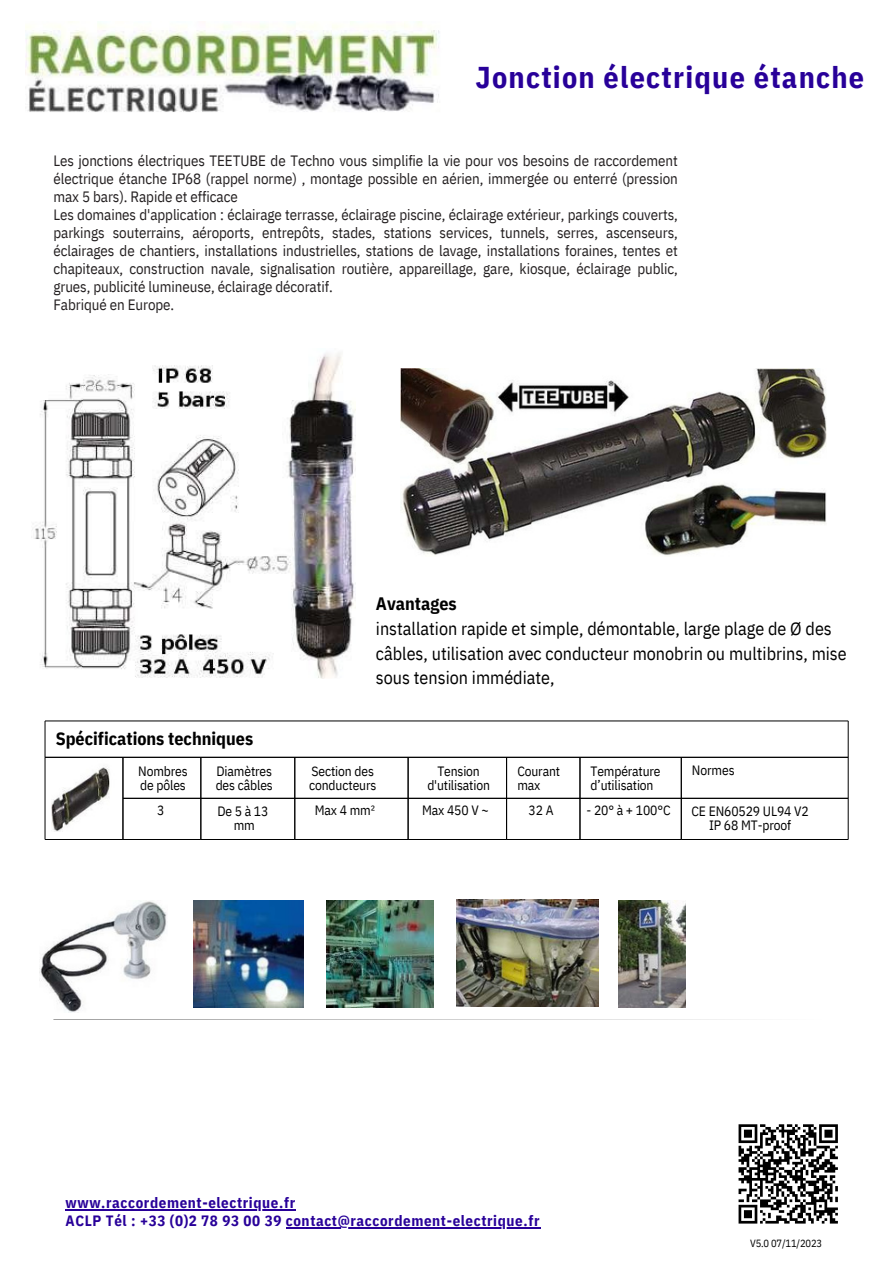
<style>
.page{position:relative;width:894px;height:1264px;background:#fff}
.page>*{position:absolute;margin:0;border:0;box-sizing:border-box;transform-origin:0 0}
.t1{font:700 30px "IBM Plex Sans Cond";letter-spacing:.04em;color:#280099}
.t2{font:18px/24.8px "IBM Plex Sans Cond";color:#000}
.t3{font:700 18px "IBM Plex Sans Cond";color:#000}
.t4{font:15px/18px "IBM Plex Sans Cond";letter-spacing:-.005em;color:#231f20;text-align:justify}
.t5{font:700 15px "IBM Plex Sans Cond";letter-spacing:.04em;color:#280099}
.t6{font:13.5px/14.7px "IBM Plex Sans Cond";letter-spacing:-.01em;color:#000}
.t7{font:10.5px "IBM Plex Sans Cond";letter-spacing:-.015em;color:#000}
</style>
<div class="page">
<img style="left:32px;top:353px;width:323px;height:325px">
<img style="left:40px;top:900px;width:127px;height:112px">
<img style="left:400px;top:369px;width:426px;height:187px">
<hr style="left:45px;top:721px;width:1px;height:36px;background:#000">
<hr style="left:847px;top:721px;width:1px;height:36px;background:#000">
<hr style="left:45px;top:720px;width:802px;height:1px;background:#000">
<hr style="left:45px;top:757px;width:1px;height:82px;background:#000">
<hr style="left:45px;top:839px;width:78px;height:1px;background:#000">
<hr style="left:45px;top:757px;width:78px;height:1px;background:#000">
<hr style="left:123px;top:757px;width:1px;height:41px;background:#000">
<hr style="left:123px;top:757px;width:78px;height:1px;background:#000">
<hr style="left:200px;top:757px;width:1px;height:41px;background:#000">
<hr style="left:201px;top:757px;width:94px;height:1px;background:#000">
<hr style="left:294px;top:757px;width:1px;height:41px;background:#000">
<hr style="left:295px;top:757px;width:113px;height:1px;background:#000">
<hr style="left:408px;top:757px;width:1px;height:41px;background:#000">
<hr style="left:408px;top:757px;width:98px;height:1px;background:#000">
<hr style="left:506px;top:757px;width:1px;height:41px;background:#000">
<hr style="left:506px;top:757px;width:73px;height:1px;background:#000">
<hr style="left:579px;top:757px;width:1px;height:41px;background:#000">
<hr style="left:579px;top:757px;width:102px;height:1px;background:#000">
<hr style="left:680px;top:757px;width:1px;height:41px;background:#000">
<hr style="left:847px;top:757px;width:1px;height:41px;background:#000">
<hr style="left:681px;top:757px;width:166px;height:1px;background:#000">
<hr style="left:123px;top:798px;width:1px;height:41px;background:#000">
<hr style="left:123px;top:839px;width:78px;height:1px;background:#000">
<hr style="left:123px;top:798px;width:78px;height:1px;background:#000">
<hr style="left:200px;top:798px;width:1px;height:41px;background:#000">
<hr style="left:201px;top:839px;width:94px;height:1px;background:#000">
<hr style="left:201px;top:798px;width:94px;height:1px;background:#000">
<hr style="left:294px;top:798px;width:1px;height:41px;background:#000">
<hr style="left:295px;top:839px;width:113px;height:1px;background:#000">
<hr style="left:295px;top:798px;width:113px;height:1px;background:#000">
<hr style="left:408px;top:798px;width:1px;height:41px;background:#000">
<hr style="left:408px;top:839px;width:98px;height:1px;background:#000">
<hr style="left:408px;top:798px;width:98px;height:1px;background:#000">
<hr style="left:506px;top:798px;width:1px;height:41px;background:#000">
<hr style="left:506px;top:839px;width:73px;height:1px;background:#000">
<hr style="left:506px;top:798px;width:73px;height:1px;background:#000">
<hr style="left:579px;top:798px;width:1px;height:41px;background:#000">
<hr style="left:579px;top:839px;width:102px;height:1px;background:#000">
<hr style="left:579px;top:798px;width:102px;height:1px;background:#000">
<hr style="left:680px;top:798px;width:1px;height:41px;background:#000">
<hr style="left:681px;top:839px;width:166px;height:1px;background:#000">
<hr style="left:847px;top:798px;width:1px;height:41px;background:#000">
<hr style="left:681px;top:798px;width:166px;height:1px;background:#000">
<img style="left:193px;top:900px;width:110px;height:107px">
<img style="left:326px;top:900px;width:107px;height:107px">
<hr style="left:53px;top:1019px;width:776px;height:1px;background:#000">
<img style="left:456px;top:900px;width:142px;height:106px">
<img style="left:618px;top:900px;width:67px;height:107px">
<img style="left:52px;top:767px;width:58px;height:64px">
<hr style="left:66px;top:1209px;width:230px;height:1px;background:#280099">
<hr style="left:286px;top:1227px;width:254px;height:1px;background:#280099">
<svg style="left:738px;top:1124px;width:100px;height:100px"></svg>
<img style="left:26px;top:21px;width:414px;height:91px">
<p class="t1" style="left:475px;top:57px;width:390px">Jonction électrique étanche</p>
<p class="t4" style="left:53px;top:151px;width:625px">Les jonctions électriques TEETUBE de Techno vous simplifie la vie pour vos besoins de raccordement électrique étanche IP68 (rappel norme) , montage possible en aérien, immergée ou enterré (pression max 5 bars). Rapide et efficace</p>
<p class="t4" style="left:53px;top:205px;width:625px">Les domaines d'application : éclairage terrasse, éclairage piscine, éclairage extérieur, parkings couverts, parkings souterrains, aéroports, entrepôts, stades, stations services, tunnels, serres, ascenseurs, éclairages de chantiers, installations industrielles, stations de lavage, installations foraines, tentes et chapiteaux, construction navale, signalisation routière, appareillage, gare, kiosque, éclairage public, grues, publicité lumineuse, éclairage décoratif.</p>
<p class="t4" style="left:53px;top:295px;width:122px">Fabriqué en Europe.</p>
<p class="t3" style="left:56px;top:726px;width:199px">Spécifications techniques</p>
<p class="t3" style="left:376px;top:591px;width:82px">Avantages</p>
<p class="t2" style="left:376px;top:615px;width:472px">installation rapide et simple, démontable, large plage de Ø des câbles, utilisation avec conducteur monobrin ou multibrins, mise sous tension immédiate,</p>
<p class="t6" style="left:138px;top:763px;width:51px">Nombres de pôles</p>
<p class="t6" style="left:216px;top:763px;width:59px">Diamètres des câbles</p>
<p class="t6" style="left:309px;top:763px;width:69px">Section des conducteurs</p>
<p class="t6" style="left:427px;top:763px;width:64px;text-align:center">Tension d'utilisation</p>
<p class="t6" style="left:517px;top:763px;width:44px">Courant max</p>
<p class="t6" style="left:590px;top:763px;width:71px">Température</p>
<p class="t6" style="left:590px;top:777px;width:64px">d’utilisation</p>
<p class="t6" style="left:691px;top:762px;width:44px">Normes</p>
<p class="t6" style="left:157px;top:802px;width:9px">3</p>
<p class="t6" style="left:217px;top:803px;width:52px">De5à13</p>
<p class="t6" style="left:234px;top:818px;width:23px">mm</p>
<p class="t6" style="left:315px;top:802px;width:62px">Max 4 mm²</p>
<p class="t6" style="left:422px;top:802px;width:68px">Max 450 V ~</p>
<p class="t6" style="left:528px;top:802px;width:26px">32A</p>
<p class="t6" style="left:586px;top:802px;width:86px">- 20° à + 100°C</p>
<p class="t6" style="left:691px;top:803px;width:119px">CE EN60529 UL94 V2</p>
<p class="t6" style="left:708px;top:818px;width:83px">IP 68 MT-proof</p>
<p class="t5" style="left:66px;top:1192px;width:231px">www.raccordement-electrique.fr</p>
<p class="t5" style="left:66px;top:1210px;width:475px">ACLP Tél : +33 (0)2 78 93 00 39 contact@raccordement-electrique.fr</p>
<p class="t7" style="left:749px;top:1236px;width:74px">V5.0 07/11/2023</p>
</div>
